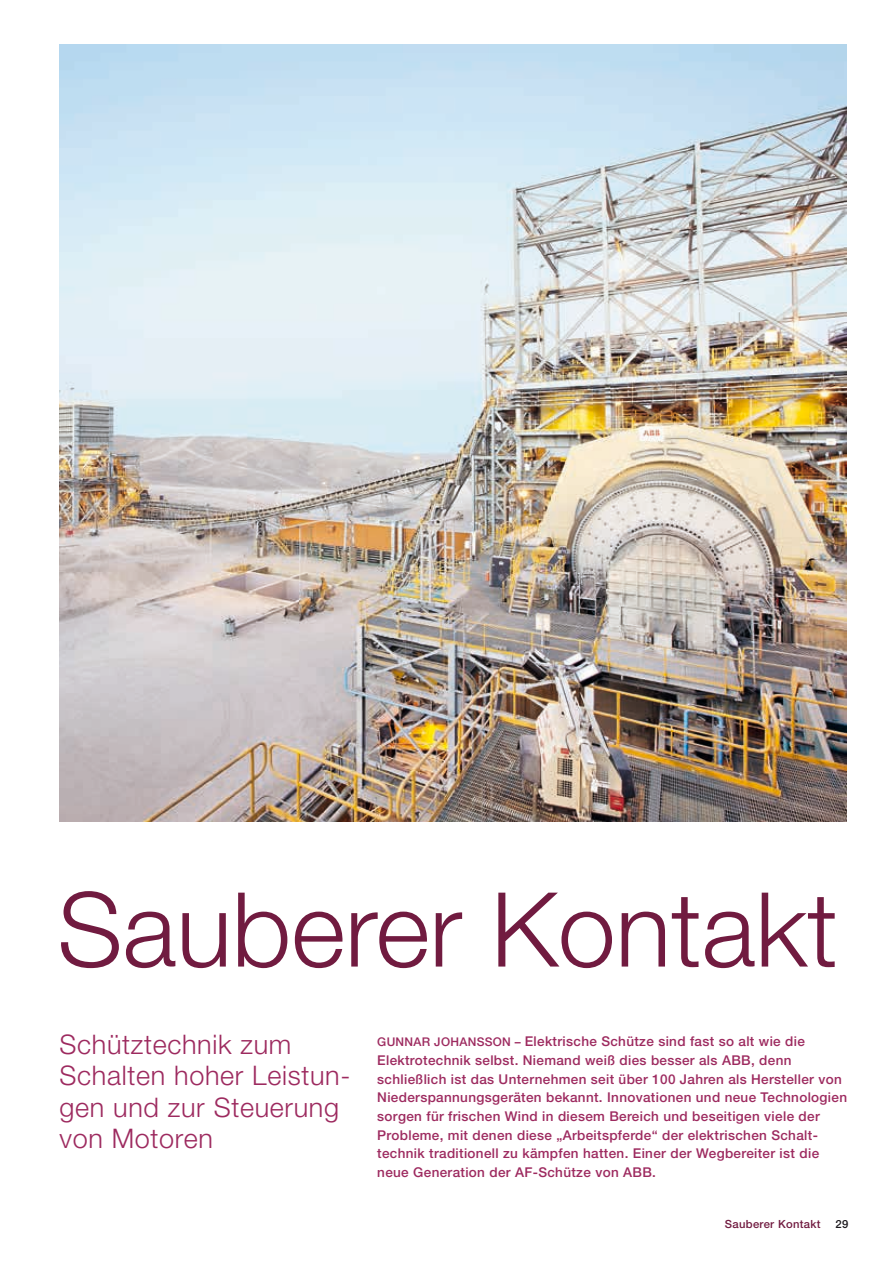
<style>
.page{position:relative;width:893px;height:1263px;background:#fff}
.page>*{position:absolute;margin:0;border:0;box-sizing:border-box;transform-origin:0 0}
.t1{font:300 103.5px "Helvetica Neue";color:#711b40}
.t2{font:300 27px/31.5px "Helvetica Neue";letter-spacing:.025em;color:#9d2a5f}
.t3{font:500 13.5px/18.8px "Helvetica Neue";letter-spacing:.025em;color:#9d2a5f}
.t4{font:500 12px "Helvetica Neue";letter-spacing:.025em;color:#9d2a5f}
.t5{font:500 11.25px "Helvetica Neue";letter-spacing:.03em;color:#711b40}
.t6{font:500 11.25px "Helvetica Neue";color:#1a171c}
.s1{font-size:12px}
</style>
<div class="page">
<img style="left:60px;top:45px;width:786px;height:776px">
<h1 class="t1" style="left:57px;top:866px;width:782px">Sauberer Kontakt</h1>
<h2 class="t2" style="left:60px;top:1028px;width:292px">Schütztechnik zum<br>Schalten hoher Leistun&shy;gen und zur Steuerung von Motoren</h2>
<p class="t4" style="left:377px;top:1035px;width:74px">Gunnar Joha</p>
<p class="t4" style="left:468px;top:1035px;width:19px">nsso</p>
<p class="t3" style="left:377px;top:1032px;width:471px;text-indent:125px"><span class="s1">n –</span> Elektrische Schütze sind fast so alt wie die Elektrotechnik selbst. Niemand weiß dies besser als ABB, denn schließlich ist das Unternehmen seit über 100 Jahren als Hersteller von Niederspannungsgeräten bekannt. Innovationen und neue Technologien sorgen für frischen Wind in diesem Bereich und beseitigen viele der Probleme, mit denen diese „Arbeitspferde“ der elektrischen Schalt&shy;technik traditionell zu kämpfen hatten. Einer der Wegbereiter ist die neue Generation der AF-Schütze von ABB.</p>
<p class="t5" style="left:725px;top:1217px;width:97px">Sauberer Kontakt</p>
<p class="t6" style="left:835px;top:1217px;width:14px">29</p>
</div>
